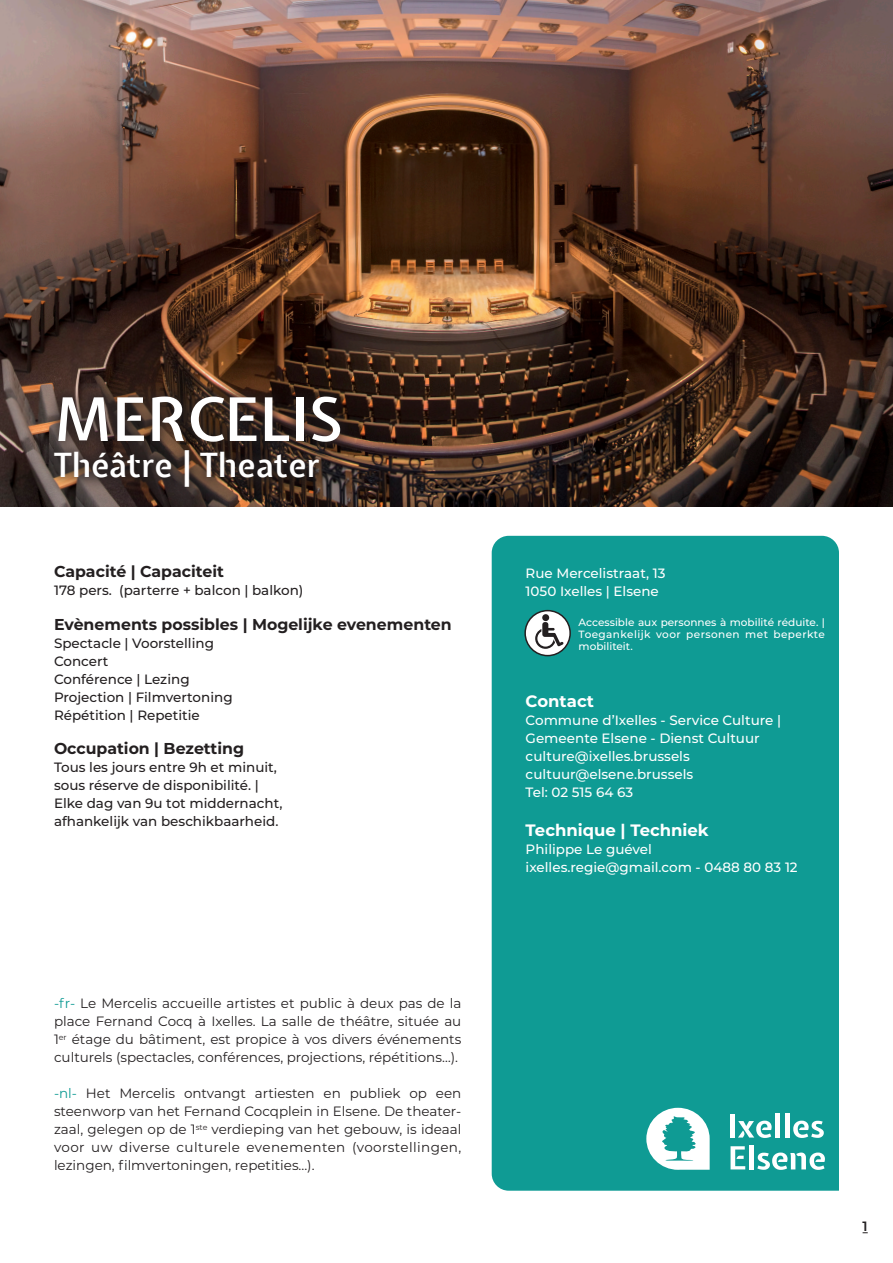
<style>
.page{position:relative;width:893px;height:1263px;background:#fff}
.page>*{position:absolute;margin:0;border:0;box-sizing:border-box;transform-origin:0 0}
.TITRE_MOLIERE_CHAPELLE_PTM{font:600 60px "Expletus Sans";color:#fff}
.TITRE_MOLIERE_CHAPELLE_PTM-2{font:600 33px "Expletus Sans";color:#fff}
.Sous_titre__capacite_occupation_accès___{font:700 16.5px "Montserrat";color:#fff}
.Sous_titre__capacite_occupation_accès___-2{font:700 15.75px "Montserrat";color:#231f20}
.intro_descriptif{font:13.5px/18px "Montserrat";color:#231f20;text-align:justify}
.Texte_capacité__occupation{font:500 13.5px/18px "Montserrat";color:#231f20}
.Texte_capacité__occupation-2{font:500 13.5px/18px "Montserrat";color:#fff}
.TEXTE{font:600 13.5px "Montserrat";color:#231f20}
.Texte_capacité__occupation-3{font:500 10.5px/12px "Montserrat";letter-spacing:.04em;color:#fff;text-align:justify}
.s1{font-weight:700}
.s2{color:#0f9b94}
</style>
<div class="page">
<div style="left:492px;top:536px;width:347px;height:655px;background:#0f9b94"></div>
<img style="left:0;top:0;width:893px;height:506px">
<div style="left:525px;top:611px;width:45px;height:45px;background:#fff;border-radius:50%"></div>
<div style="left:524px;top:610px;width:47px;height:46px;border:2px solid #231f20;border-radius:50%"></div>
<div style="left:542px;top:614px;width:7px;height:7px;background:#231f20;border-radius:50%"></div>
<svg style="left:535px;top:622px;width:29px;height:27px"></svg>
<svg style="left:646px;top:1108px;width:64px;height:62px"></svg>
<div style="left:730px;top:1114px;width:5px;height:23px;background:#fff"></div>
<svg style="left:738px;top:1120px;width:34px;height:18px"></svg>
<hr style="left:776px;top:1113px;width:4px;height:24px;background:#fff">
<hr style="left:785px;top:1113px;width:4px;height:24px;background:#fff">
<svg style="left:793px;top:1120px;width:31px;height:18px"></svg>
<svg style="left:730px;top:1146px;width:15px;height:23px"></svg>
<div style="left:749px;top:1145px;width:5px;height:24px;background:#fff"></div>
<svg style="left:757px;top:1152px;width:68px;height:18px"></svg>
<div style="left:41px;top:383px;width:313px;height:117px;background:#231f20;opacity:.75"></div>
<p class="TITRE_MOLIERE_CHAPELLE_PTM" style="left:54px;top:387px;width:290px">MERCELIS</p>
<p class="TITRE_MOLIERE_CHAPELLE_PTM-2" style="left:54px;top:447px;width:267px">Théâtre <span class="s1">|</span> Theater</p>
<p class="Sous_titre__capacite_occupation_accès___-2" style="left:54px;top:560px;width:171px">Capacité | Capaciteit</p>
<p class="Texte_capacité__occupation" style="left:54px;top:581px;width:251px">178 pers. (parterre + balcon | balkon)</p>
<p class="Sous_titre__capacite_occupation_accès___-2" style="left:54px;top:613px;width:399px">Evènements possibles | Mogelijke evenementen</p>
<p class="Texte_capacité__occupation" style="left:54px;top:633px;width:162px">Spectacle | Voorstelling</p>
<p class="Texte_capacité__occupation" style="left:54px;top:651px;width:56px">Concert</p>
<p class="Texte_capacité__occupation" style="left:54px;top:669px;width:137px">Conférence | Lezing</p>
<p class="Texte_capacité__occupation" style="left:54px;top:687px;width:180px">Projection | Filmvertoning</p>
<p class="Texte_capacité__occupation" style="left:54px;top:705px;width:147px">Répétition | Repetitie</p>
<p class="Sous_titre__capacite_occupation_accès___-2" style="left:54px;top:737px;width:192px">Occupation | Bezetting</p>
<p class="Texte_capacité__occupation" style="left:54px;top:758px;width:225px">Tous les jours entre 9h et minuit, sous réserve de disponibilité. |</p>
<p class="Texte_capacité__occupation" style="left:54px;top:794px;width:230px">Elke dag van 9u tot middernacht, afhankelijk van beschikbaarheid.</p>
<p class="intro_descriptif" style="left:54px;top:994px;width:409px"><span class="s2">-fr-</span> Le Mercelis accueille artistes et public à deux pas de la place Fernand Cocq à Ixelles. La salle de théâtre, située au 1<sup>er</sup> étage du bâtiment, est propice à vos divers événements culturels (spectacles, conférences, projections, répétitions…).</p>
<p class="intro_descriptif" style="left:54px;top:1084px;width:409px"><span class="s2">-nl-</span> Het Mercelis ontvangt artiesten en publiek op een steenworp van het Fernand Cocqplein in Elsene. De theater&shy;zaal, gelegen op de 1<sup>ste</sup> verdieping van het gebouw, is ideaal voor uw diverse culturele evenementen (voorstellingen, lezingen, filmvertoningen, repetities...).</p>
<p class="Texte_capacité__occupation-2" style="left:526px;top:563px;width:141px">Rue Mercelistraat, 13</p>
<p class="Texte_capacité__occupation-2" style="left:526px;top:581px;width:135px">1050 Ixelles | Elsene</p>
<p class="Texte_capacité__occupation-3" style="left:579px;top:615px;width:248px">Accessible aux personnes à mobilité réduite. | Toegankelijk voor personen met beperkte mobiliteit.</p>
<p class="Sous_titre__capacite_occupation_accès___" style="left:526px;top:689px;width:70px">Contact</p>
<p class="Texte_capacité__occupation-2" style="left:526px;top:710px;width:257px">Commune d’Ixelles - Service Culture |<br>Gemeente Elsene - Dienst Cultuur</p>
<p class="Texte_capacité__occupation-2" style="left:526px;top:746px;width:169px">culture@ixelles.brussels cultuur@elsene.brussels<br>Tel: 02 515 64 63</p>
<p class="Sous_titre__capacite_occupation_accès___" style="left:526px;top:818px;width:185px">Technique | Techniek</p>
<p class="Texte_capacité__occupation-2" style="left:526px;top:839px;width:274px">Philippe Le guével ixelles.regie@gmail.com - 0488 80 83 12</p>
<p class="TEXTE" style="left:863px;top:1217px;width:7px">1</p>
</div>
